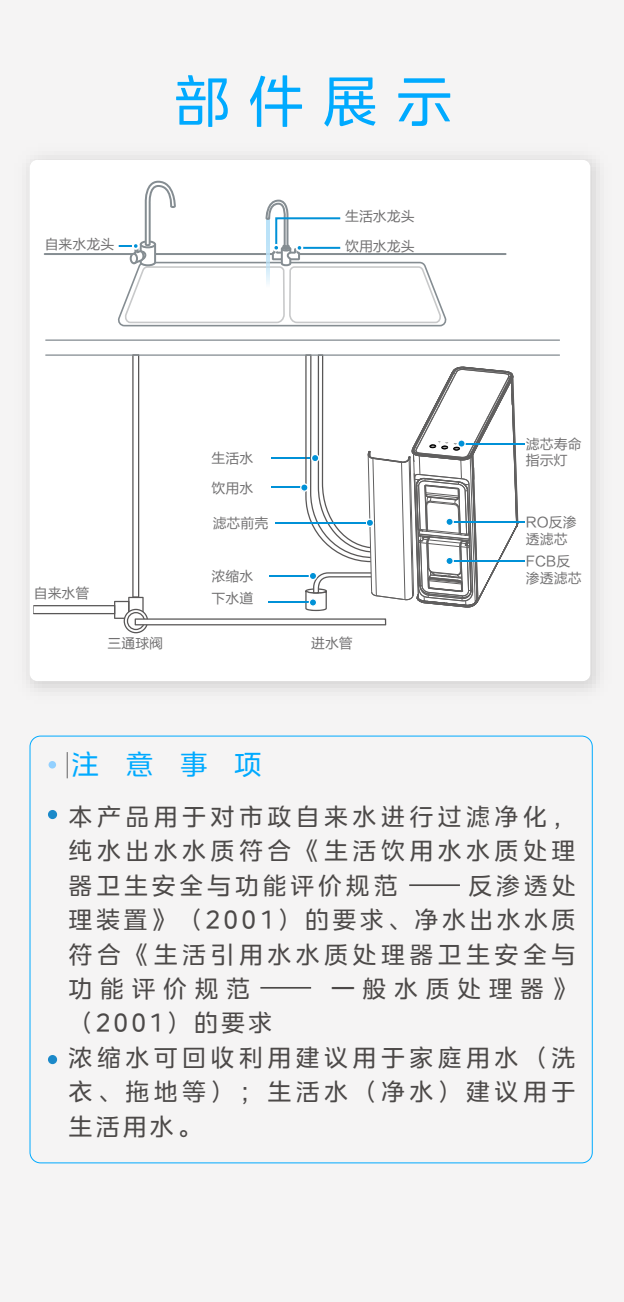
<style>
.page{position:relative;width:624px;height:1302px;background:#f5f4f4}
.page>*{position:absolute;margin:0;border:0;box-sizing:border-box;transform-origin:0 0}
.t1{font:56px "MEIDITYPE";color:#0af}
.t2{font:27.6px "MEIDITYPE";color:#0af}
.t3{font:24px/34.4px "MEIDITYPE";letter-spacing:.185em;color:#4c4948;text-align:justify}
.t4{font:24px "MEIDITYPE";letter-spacing:.32em;color:#4c4948}
.t5{font:14px/16.8px "FZLTHK GBK1 0";color:#717071}
</style>
<div class="page">
<img style="left:26px;top:155px;width:574px;height:537px">
<div style="left:30px;top:160px;width:560px;height:521px;background:#fff;border-radius:8px"></div>
<svg style="left:67px;top:752px;width:1px;height:26px"></svg>
<div style="left:49px;top:761px;width:7px;height:7px;background:#92d0ff;border-radius:50%"></div>
<div style="left:48px;top:810px;width:9px;height:9px;background:#1b89c9;border-radius:50%"></div>
<div style="left:48px;top:1055px;width:9px;height:9px;background:#1b89c9;border-radius:50%"></div>
<svg style="left:409px;top:884px;width:51px;height:2px"></svg>
<svg style="left:260px;top:987px;width:51px;height:2px"></svg>
<hr style="left:45px;top:253px;width:460px;height:2px;background:#858d92">
<svg style="left:118px;top:180px;width:329px;height:147px"></svg>
<div style="left:272px;top:244px;width:8px;height:8px;border:2px solid #fff;border-radius:50%"></div>
<svg style="left:45px;top:339px;width:515px;height:2px"></svg>
<svg style="left:33px;top:354px;width:527px;height:279px"></svg>
<hr style="left:275px;top:522px;width:90px;height:1px;background:#0091d7">
<h1 class="t1" style="left:174px;top:70px;width:280px">部件展示</h1>
<p class="t5" style="left:345px;top:208px;width:71px">生活水龙头</p>
<p class="t5" style="left:45px;top:236px;width:71px">自来水龙头</p>
<p class="t5" style="left:345px;top:238px;width:71px">饮用水龙头</p>
<p class="t5" style="left:211px;top:450px;width:43px">生活水</p>
<p class="t5" style="left:211px;top:480px;width:43px">饮用水</p>
<p class="t5" style="left:34px;top:585px;width:57px">自来水管</p>
<p class="t5" style="left:107px;top:635px;width:57px">三通球阀</p>
<p class="t5" style="left:213px;top:515px;width:57px">滤芯前壳</p>
<p class="t5" style="left:211px;top:565px;width:43px;line-height:22.8px">浓缩水下水道</p>
<p class="t5" style="left:311px;top:635px;width:43px">进水管</p>
<p class="t5" style="left:526px;top:436px;width:57px">滤芯寿命指示灯</p>
<p class="t5" style="left:526px;top:514px;width:52px">RO反渗透滤芯</p>
<p class="t5" style="left:526px;top:553px;width:57px">FCB反渗透滤芯</p>
<p class="t2" style="left:72px;top:749px;width:192px">注意事项</p>
<p class="t3" style="left:69px;top:799px;width:508px">本产品用于对市政自来水进行过滤净化，纯水出水水质符合《生活饮用水水质处理器卫生安全与功能评价规范</p>
<p class="t3" style="left:69px;top:868px;width:508px;text-indent:400px">反渗透处理装置》（2001）的要求、净水出水水质符合《生活引用水水质处理器卫生安全与功能评价规范</p>
<p class="t4" style="left:331px;top:975px;width:246px">一般水质处理器》</p>
<p class="t3" style="left:69px;top:1006px;width:508px;text-align:left">（2001）的要求<br>浓缩水可回收利用建议用于家庭用水（洗衣、拖地等）；生活水（净水）建议用于生活用水。</p>
</div>
